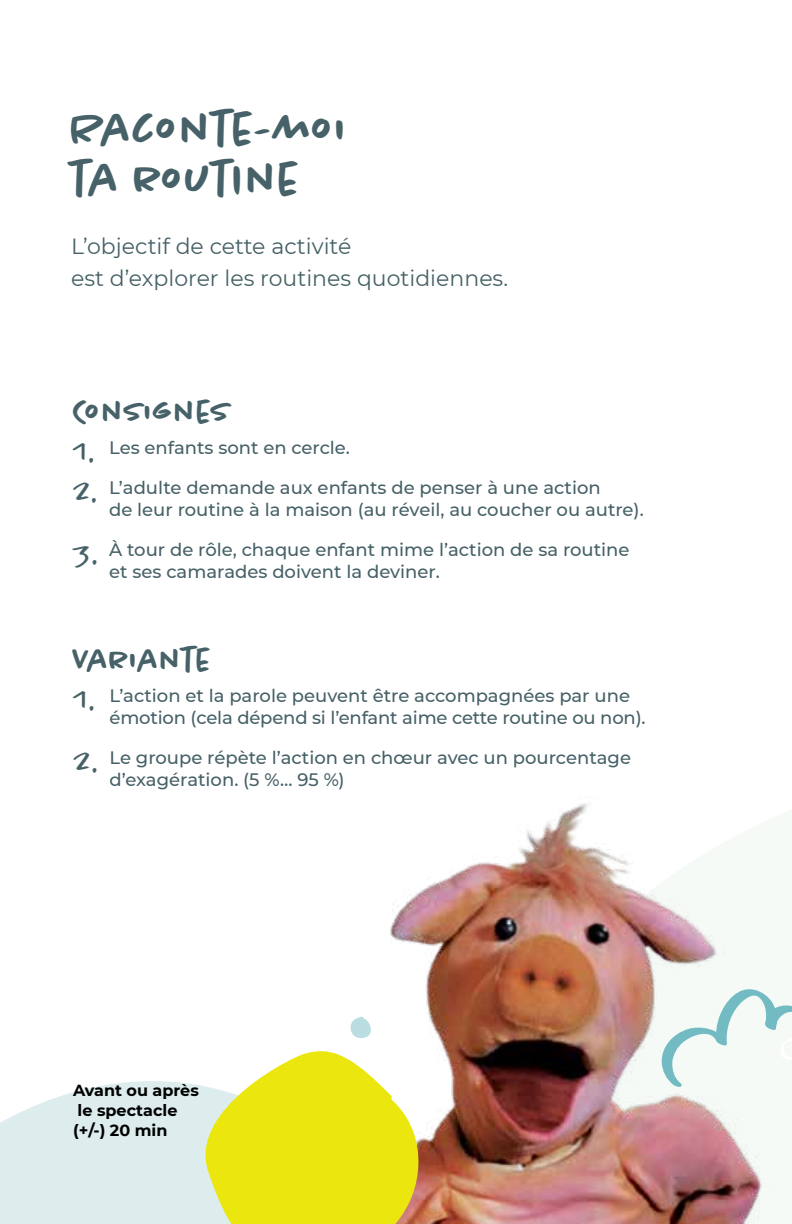
<style>
.page{position:relative;width:792px;height:1224px;background:#fff}
.page>*{position:absolute;margin:0;border:0;box-sizing:border-box;transform-origin:0 0}
.t1{font:500 46px/50px "Chantal";color:#466167}
.t2{font:500 32px "Chantal";color:#466167}
.t3{font:22px/32px "Montserrat";color:#466167}
.t4{font:500 18px/22px "Montserrat";color:#466167}
.t5{font:700 16px/20px "Montserrat";color:#000}
.s1{font-size:69px}
.s2{font-family:"Chantal";font-weight:300;font-size:34px}
</style>
<div class="page">
<svg style="left:0;top:1081px;width:187px;height:143px;background:#dfedee"></svg>
<img style="left:361px;top:803px;width:410px;height:421px">
<svg style="left:187px;top:1044px;width:272px;height:180px;fill:#ebe70e"></svg>
<svg style="left:350px;top:1017px;width:23px;height:21px"></svg>
<svg style="left:661px;top:986px;width:131px;height:102px"></svg>
<h1 class="t1" style="left:71px;top:103px;width:278px">RACONTE-MOI<br>TA ROUT<span class="s1">I</span>NE</h1>
<p class="t3" style="left:71px;top:229px;width:438px">L’objectif de cette activité<br>est d’explorer les routines quotidiennes.</p>
<h2 class="t2" style="left:73px;top:392px;width:160px">CONSIGNES</h2>
<p class="t4" style="left:73px;top:436px;width:278px"><span class="s2">1.</span> Les enfants sont en cercle.</p>
<p class="t4" style="left:109px;top:476px;width:536px;text-indent:-36px"><span class="s2">2.</span> L’adulte demande aux enfants de penser à une action<br>de leur routine à la maison (au réveil, au coucher ou autre).</p>
<p class="t4" style="left:109px;top:538px;width:522px;text-indent:-36px"><span class="s2">3.</span> À tour de rôle, chaque enfant mime l’action de sa routine et ses camarades doivent la deviner.</p>
<h2 class="t2" style="left:74px;top:640px;width:139px">VARIANTE</h2>
<p class="t4" style="left:110px;top:684px;width:538px;text-indent:-36px"><span class="s2">1.</span> L’action et la parole peuvent être accompagnées par une émotion (cela dépend si l’enfant aime cette routine ou non).</p>
<p class="t4" style="left:110px;top:746px;width:523px;text-indent:-36px"><span class="s2">2.</span> Le groupe répète l’action en chœur avec un pourcentage d’exagération. (5 %… 95 %)</p>
<p class="t5" style="left:73px;top:1080px;width:127px">Avant ou après le spectacle (+/-) 20 min</p>
</div>
